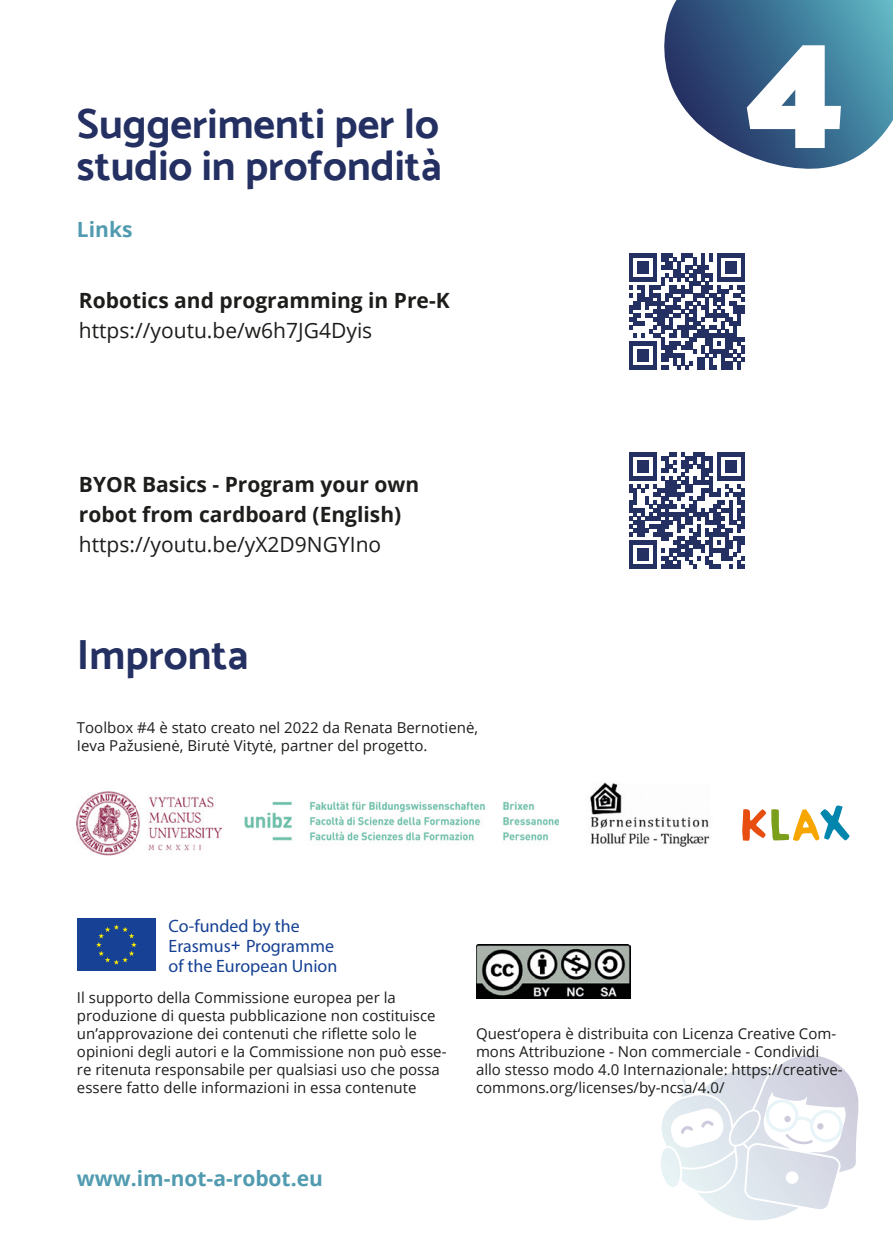
<style>
.page{position:relative;width:893px;height:1259px;background:#fff}
.page>*{position:absolute;margin:0;border:0;box-sizing:border-box;transform-origin:0 0}
.t1{font:900 162px "Catamaran";color:#fff}
.t2{font:700 42px/42px "Catamaran";color:#243062}
.t3{font:700 21px/30px "Open Sans";color:#1d1d1b}
.t4{font:21px "Open Sans";color:#1d1d1b}
.t5{font:700 21px "Open Sans";color:#519bb0}
.t6{font:18px/20.1px "Myriad Pro";color:#164194}
.t7{font:15px/18px "Open Sans";color:#1d1d1b}
</style>
<div class="page">
<svg style="left:664px;top:0;width:229px;height:169px;background:#547d9c"></svg>
<svg style="left:662px;top:1055px;width:196px;height:117px"></svg>
<svg style="left:629px;top:253px;width:116px;height:116px"></svg>
<svg style="left:629px;top:453px;width:116px;height:116px"></svg>
<img style="left:77px;top:791px;width:144px;height:65px">
<img style="left:245px;top:801px;width:313px;height:40px">
<div style="left:77px;top:918px;width:79px;height:53px;background:#164194"></div>
<svg style="left:96px;top:924px;width:41px;height:40px"></svg>
<svg style="left:232px;top:941px;width:8px;height:8px"></svg>
<img style="left:590px;top:782px;width:120px;height:64px">
<svg style="left:742px;top:805px;width:107px;height:36px"></svg>
<img style="left:476px;top:944px;width:154px;height:54px">
<h2 class="t2" style="left:77px;top:102px;width:367px">Suggerimenti per lo studio in profondità</h2>
<h3 class="t5" style="left:77px;top:215px;width:57px">Links</h3>
<h3 class="t3" style="left:79px;top:284px;width:372px">Robotics and programming in Pre-K</h3>
<h3 class="t4" style="left:79px;top:316px;width:295px">https://youtu.be/w6h7JG4Dyis</h3>
<h3 class="t3" style="left:79px;top:468px;width:342px">BYOR Basics - Program your own robot from cardboard (English)</h3>
<h3 class="t4" style="left:79px;top:530px;width:304px">https://youtu.be/yX2D9NGYIno</h3>
<h2 class="t2" style="left:77px;top:634px;width:173px">Impronta</h2>
<p class="t7" style="left:77px;top:718px;width:403px">Toolbox #4 è stato creato nel 2022 da Renata Bernotienė,<br>Ieva Pažusienė, Birutė Vitytė, partner del progetto.</p>
<p class="t6" style="left:169px;top:915px;width:170px">Co-funded by the<br>Erasmus Programme of the European Union</p>
<h1 class="t1" style="left:745px;top:-13px;width:100px">4</h1>
<p class="t7" style="left:77px;top:988px;width:371px">Il supporto della Commissione europea per la produzione di questa pubblicazione non costituisce un’approvazione dei contenuti che riflette solo le opinioni degli autori e la Commissione non può esse&shy;re ritenuta responsabile per qualsiasi uso che possa essere fatto delle informazioni in essa contenute</p>
<h3 class="t5" style="left:77px;top:1163px;width:247px">www.im-not-a-robot.eu</h3>
<p class="t7" style="left:476px;top:1024px;width:368px">Quest‘opera è distribuita con Licenza Creative Com&shy;mons Attribuzione - Non commerciale - Condividi allo stesso modo 4.0 Internazionale: https://creative&shy;commons.org/licenses/by-ncsa/4.0/</p>
</div>
